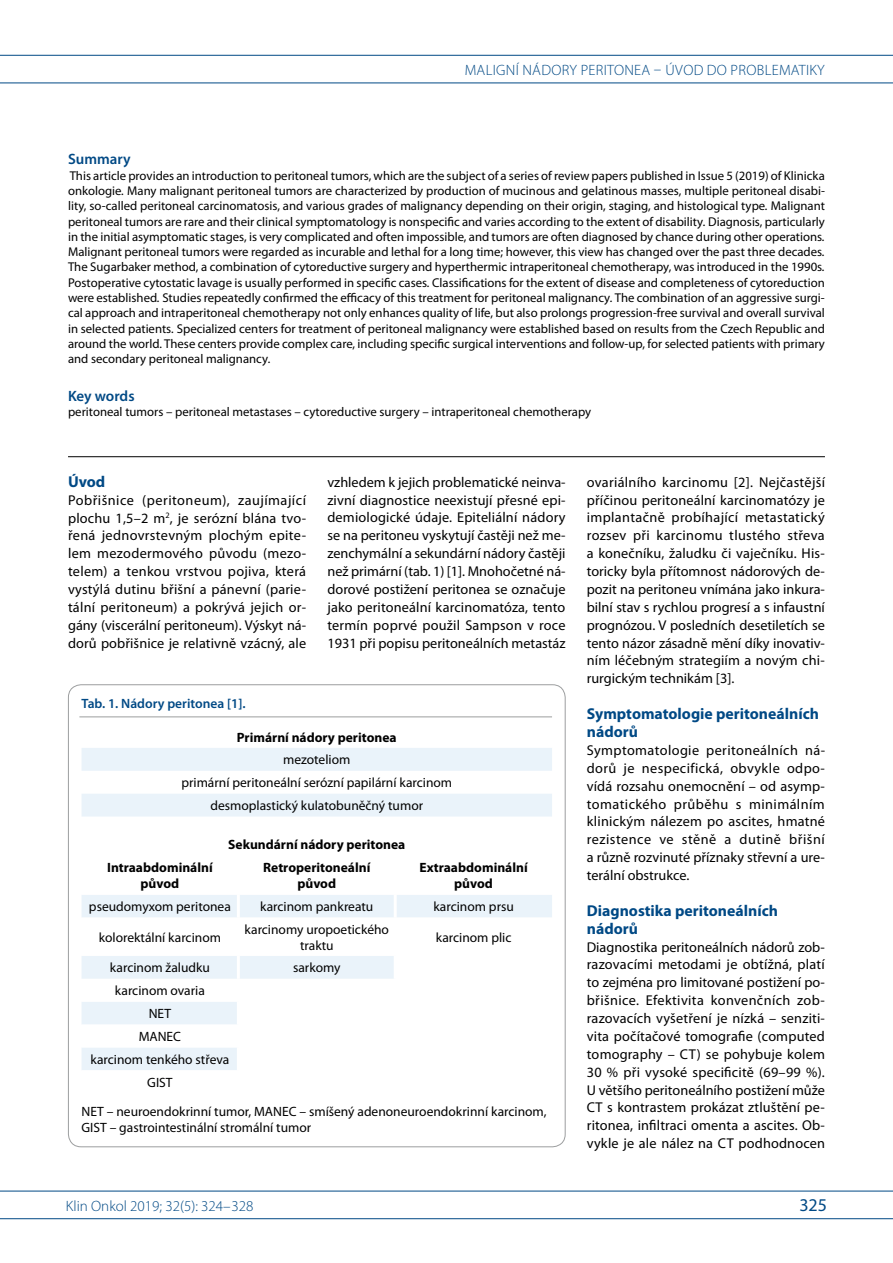
<style>
.page{position:relative;width:893px;height:1263px;background:#fff}
.page>*{position:absolute;margin:0;border:0;box-sizing:border-box;transform-origin:0 0}
.t1{font:18px "Myriad Pro";color:#004985}
.t2{font:700 15.75px/17.9px "Myriad Pro";color:#004985}
.t3{font:300 15px "Myriad Pro";color:#004985}
.t4{font:600 15px "Myriad Pro";color:#004985}
.t5{font:14.25px/17.9px "Myriad Pro";letter-spacing:.005em;color:#000;text-align:justify}
.t6{font:13.5px/23px "Myriad Pro";color:#000;text-align:center}
.t7{font:700 13.5px/16.2px "Myriad Pro";color:#000;text-align:center}
.t8{font:600 13.5px "Myriad Pro";color:#004985}
.t9{font:12.75px/15.3px "Myriad Pro";color:#000;text-align:justify}
.s1{font-style:italic}
</style>
<div class="page">
<hr style="left:0;top:55px;width:893px;height:1px;background:#004985">
<hr style="left:0;top:83px;width:893px;height:1px;background:#004985">
<hr style="left:0;top:1191px;width:893px;height:1px;background:#004985">
<hr style="left:0;top:1218px;width:893px;height:1px;background:#004985">
<hr style="left:68px;top:456px;width:757px;height:1px;background:#000">
<hr style="left:79px;top:716px;width:473px;height:1px;background:#9c9e9f">
<svg style="left:82px;top:748px;width:470px;height:69px;fill:#eaf3fa"></svg>
<svg style="left:82px;top:895px;width:470px;height:175px"></svg>
<hr style="left:237px;top:895px;width:3px;height:22px;background:#fff">
<hr style="left:394px;top:895px;width:3px;height:22px;background:#fff">
<hr style="left:237px;top:917px;width:3px;height:39px;background:#fff">
<hr style="left:394px;top:917px;width:3px;height:39px;background:#fff">
<hr style="left:237px;top:956px;width:3px;height:23px;background:#fff">
<hr style="left:394px;top:956px;width:3px;height:23px;background:#fff">
<hr style="left:237px;top:979px;width:3px;height:23px;background:#fff">
<hr style="left:394px;top:979px;width:3px;height:23px;background:#fff">
<hr style="left:237px;top:1002px;width:3px;height:22px;background:#fff">
<hr style="left:394px;top:1002px;width:3px;height:22px;background:#fff">
<hr style="left:237px;top:1024px;width:3px;height:23px;background:#fff">
<hr style="left:394px;top:1024px;width:3px;height:23px;background:#fff">
<hr style="left:237px;top:1047px;width:3px;height:23px;background:#fff">
<hr style="left:394px;top:1047px;width:3px;height:23px;background:#fff">
<p class="t3" style="left:465px;top:61px;width:124px">MALIGNÍ NÁDORY PERITONEA</p>
<p class="t3" style="left:654px;top:61px;width:22px">– ÚVO</p>
<p class="t3" style="left:694px;top:61px;width:46px">D DO PROBLEMATIK</p>
<p class="t3" style="left:817px;top:61px;width:9px">Y</p>
<p class="t4" style="left:68px;top:150px;width:64px">Summary</p>
<p class="t9" style="left:68px;top:167px;width:758px">This article provides an introduction to peritoneal tumors, which are the subject of a series of review papers published in Issue 5 (2019) of Klinicka onkologie<span class="s1">.</span> Many malignant peritoneal tumors are characterized by production of mucinous and gelatinous masses, multiple peritoneal disabi&shy;lity, so-called peritoneal carcinomatosis, and various grades of malignancy depending on their origin, staging, and histological type<span class="s1">.</span> Malignant peritoneal tumors are rare and their clinical symptomatology is nonspecific and varies according to the extent of disability<span class="s1">.</span> Diagnosis, particularly in the initial asymptomatic stages, is very complicated and often impossible, and tumors are often diagnosed by chance during other operations<span class="s1">.<br></span>Malignant peritoneal tumors were regarded as incurable and lethal for a long time; however, this view has changed over the past three decades<span class="s1">.<br></span>The Sugarbaker method, a combination of cytoreductive surgery and hyperthermic intraperitoneal chemotherapy, was introduced in the 1990s<span class="s1">.<br></span>Postoperative cytostatic lavage is usually performed in specific cases<span class="s1">.</span> Classifications for the extent of disease and completeness of cytoreduction were established<span class="s1">.</span> Studies repeatedly confirmed the efficacy of this treatment for peritoneal malignancy<span class="s1">.</span> The combination of an aggressive surgi&shy;cal approach and intraperitoneal chemotherapy not only enhances quality of life, but also prolongs progression-free survival and overall survival in selected patients<span class="s1">.</span> Specialized centers for treatment of peritoneal malignancy were established based on results from the Czech Republic and around the world<span class="s1">.</span> These centers provide complex care, including specific surgical interventions and follow-up, for selected patients with primary and secondary peritoneal malignancy<span class="s1">.</span></p>
<p class="t4" style="left:68px;top:386px;width:68px">Key words</p>
<p class="t9" style="left:68px;top:404px;width:525px">peritoneal tumors – peritoneal metastases – cytoreductive surgery – intraperitoneal chemotherapy</p>
<p class="t2" style="left:68px;top:472px;width:39px">Úvod</p>
<p class="t5" style="left:68px;top:491px;width:240px">Pobřišnice (peritoneum), zaujímající plochu 1,5–2 m<sup>2</sup>, je serózní blána tvo&shy;řená jednovrstevným plochým epite&shy;lem mezodermového původu (mezo&shy;telem) a tenkou vrstvou pojiva, která vystýlá dutinu břišní a pánevní (parie&shy;tální peritoneum) a pokrývá jejich or&shy;gány (viscerální peritoneum). Výskyt ná&shy;dorů pobřišnice je relativně vzácný, ale</p>
<p class="t5" style="left:327px;top:473px;width:240px">vzhledem k jejich problematické neinva&shy;zivní diagnostice neexistují přesné epi&shy;demiologické údaje. Epiteliální nádory se na peritoneu vyskytují častěji než me&shy;zenchymální a sekundární nádory častěji než primární (tab. 1) [1]. Mnohočetné ná&shy;dorové postižení peritonea se označuje jako peritoneální karcinomatóza, tento termín poprvé použil Sampson v roce 1931 při popisu peritoneálních metastáz</p>
<p class="t5" style="left:587px;top:473px;width:240px">ovariálního karcinomu [2]. Nejčastější příčinou peritoneální karcinomatózy je implantačně probíhající metastatický rozsev při karcinomu tlustého střeva a konečníku, žaludku či vaječníku. His&shy;toricky byla přítomnost nádorových de&shy;pozit na peritoneu vnímána jako inkura&shy;bilní stav s rychlou progresí a s infaustní prognózou. V posledních desetiletích se tento názor zásadně mění díky inovativ&shy;ním léčebným strategiím a novým chi&shy;rurgickým technikám [3].</p>
<p class="t2" style="left:587px;top:704px;width:234px">Symptomatologie peritoneálních nádorů</p>
<p class="t5" style="left:587px;top:741px;width:240px">Symptomatologie peritoneálních ná&shy;dorů je nespecifická, obvykle odpo&shy;vídá rozsahu onemocnění – od asymp&shy;tomatického průběhu s minimálním klinickým nálezem po ascites, hmatné rezistence ve stěně a dutině břišní a různě rozvinuté příznaky střevní a ure&shy;terální obstrukce.</p>
<p class="t2" style="left:587px;top:901px;width:193px">Diagnostika peritoneálních nádorů</p>
<p class="t5" style="left:587px;top:937px;width:240px">Diagnostika peritoneálních nádorů zob&shy;razovacími metodami je obtížná, platí to zejména pro limitované postižení po&shy;břišnice. Efektivita konvenčních zob&shy;razovacích vyšetření je nízká – senziti&shy;vita počítačové tomografie (computed tomography – CT) se pohybuje kolem 30 % při vysoké specificitě (69–99 %).<br>U většího peritoneálního postižení může CT s kontrastem prokázat ztluštění pe&shy;ritonea, infiltraci omenta a ascites. Ob&shy;vykle je ale nález na CT podhodnocen</p>
<p class="t8" style="left:82px;top:695px;width:166px">Tab. 1. Nádory peritonea [1].</p>
<p class="t7" style="left:237px;top:728px;width:161px">Primární nádory peritonea</p>
<p class="t6" style="left:181px;top:748px;width:272px">mezoteliom<br>primární peritoneální serózní papilární karcinom desmoplastický kulatobuněčný tumor</p>
<p class="t7" style="left:228px;top:836px;width:179px">Sekundární nádory peritonea</p>
<p class="t7" style="left:107px;top:859px;width:107px">Intraabdominální původ</p>
<p class="t7" style="left:263px;top:859px;width:109px">Retroperitoneální původ</p>
<p class="t7" style="left:419px;top:859px;width:110px">Extraabdominální původ</p>
<p class="t6" style="left:89px;top:895px;width:143px">pseudomyxom peritonea</p>
<p class="t6" style="left:260px;top:895px;width:115px">karcinom pankreatu</p>
<p class="t6" style="left:433px;top:895px;width:82px">karcinom prsu</p>
<p class="t6" style="left:99px;top:926px;width:124px">kolorektální karcinom</p>
<p class="t6" style="left:245px;top:921px;width:146px;line-height:16.2px">karcinomy uropoetického traktu</p>
<p class="t6" style="left:436px;top:926px;width:77px">karcinom plic</p>
<p class="t6" style="left:110px;top:956px;width:101px">karcinom žaludku</p>
<p class="t6" style="left:293px;top:956px;width:49px">sarkomy</p>
<p class="t6" style="left:90px;top:979px;width:140px">karcinom ovaria<br>NET<br>MANEC<br>karcinom tenkého střeva<br>GIST</p>
<p class="t6" style="left:82px;top:1103px;width:467px;line-height:16.2px;text-align:left">NET – neuroendokrinní tumor, MANEC – smíšený adenoneuroendokrinní karcinom,<br>GIST – gastrointestinální stromální tumor</p>
<p class="t3" style="left:66px;top:1197px;width:189px">KLIN ONKOL 2019; 32(5): 324–328</p>
<p class="t1" style="left:799px;top:1194px;width:29px">325</p>
</div>
